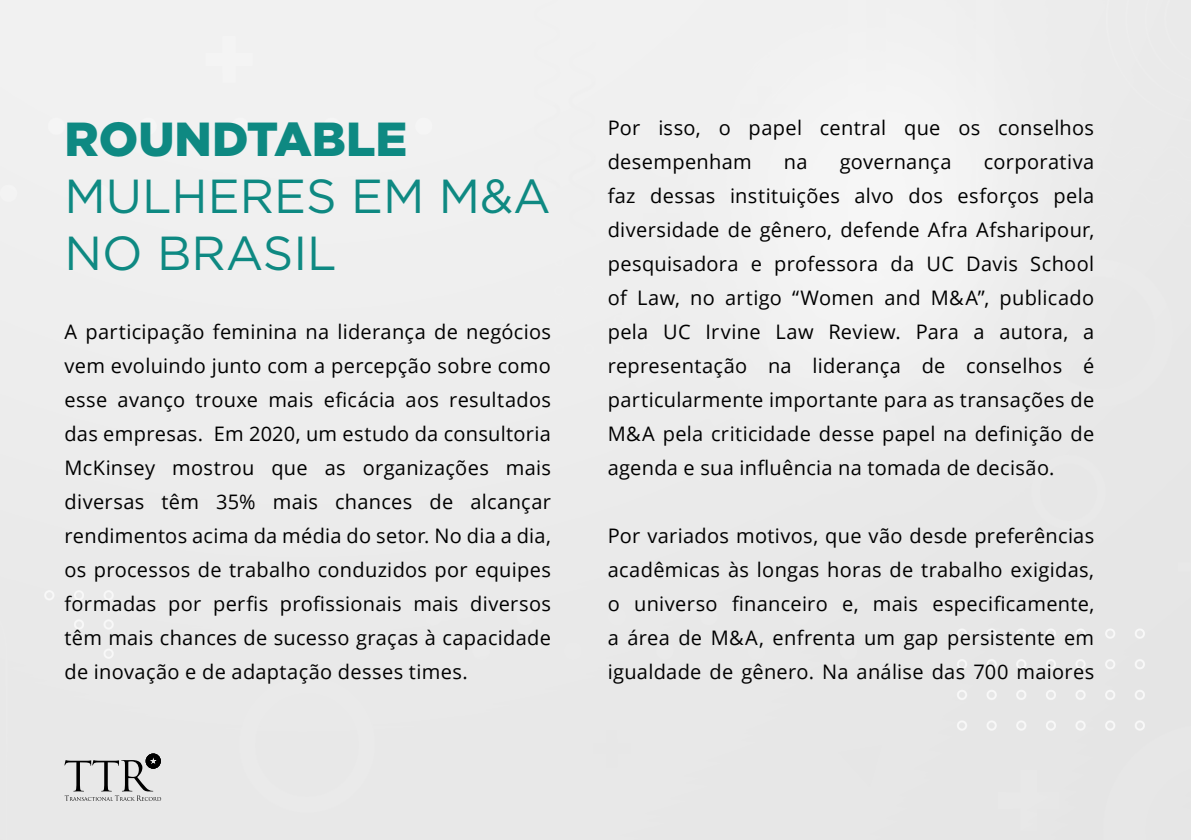
<style>
.page{position:relative;width:1191px;height:840px;background:#fff}
.page>*{position:absolute;margin:0;border:0;box-sizing:border-box;transform-origin:0 0}
.t1{font:47.6px/57.2px "Gotham";color:#0e8982}
.t2{font:900 47.6px "Gotham";color:#0e8982}
.t3{font:20px/34px "Open Sans";letter-spacing:.015em;color:#000;text-align:justify}
</style>
<div class="page">
<div style="left:0;top:0;width:1190px;height:839px;background:#ebebeb"></div>
<svg style="left:64px;top:753px;width:97px;height:47px;background:#bdbdbd"></svg>
<h1 class="t2" style="left:64px;top:106px;width:344px">ROUNDTABLE</h1>
<h1 class="t1" style="left:64px;top:167px;width:488px">MULHERES EM M&amp;A<br>NO BRASIL</h1>
<p class="t3" style="left:64px;top:314px;width:488px">A participação feminina na liderança de negócios vem evoluindo junto com a percepção sobre como esse avanço trouxe mais eficácia aos resultados das empresas. Em 2020, um estudo da consultoria McKinsey mostrou que as organizações mais diversas têm 35% mais chances de alcançar rendimentos acima da média do setor. No dia a dia, os processos de trabalho conduzidos por equipes formadas por perfis profissionais mais diversos têm mais chances de sucesso graças à capacidade de inovação e de adaptação desses times.</p>
<p class="t3" style="left:608px;top:110px;width:488px">Por isso, o papel central que os conselhos desempenham</p>
<p class="t3" style="left:608px;top:144px;width:488px;text-indent:376px">corporativa faz dessas instituições alvo dos esforços pela diversidade de gênero, defende Afra Afsharipour, pesquisadora e professora da UC Davis School of Law, no artigo “Women and M&amp;A”, publicado pela UC Irvine Law Review. Para a autora, a representação na liderança de conselhos é particularmente importante para as transações de M&amp;A pela criticidade desse papel na definição de agenda e sua influência na tomada de decisão.</p>
<p class="t3" style="left:784px;top:144px;width:25px">na</p>
<p class="t3" style="left:839px;top:144px;width:113px">governança</p>
<p class="t3" style="left:608px;top:518px;width:488px">Por variados motivos, que vão desde preferências acadêmicas às longas horas de trabalho exigidas, o universo financeiro e, mais especificamente, a área de M&amp;A, enfrenta um gap persistente em igualdade de gênero. Na análise das 700 maiores</p>
</div>
